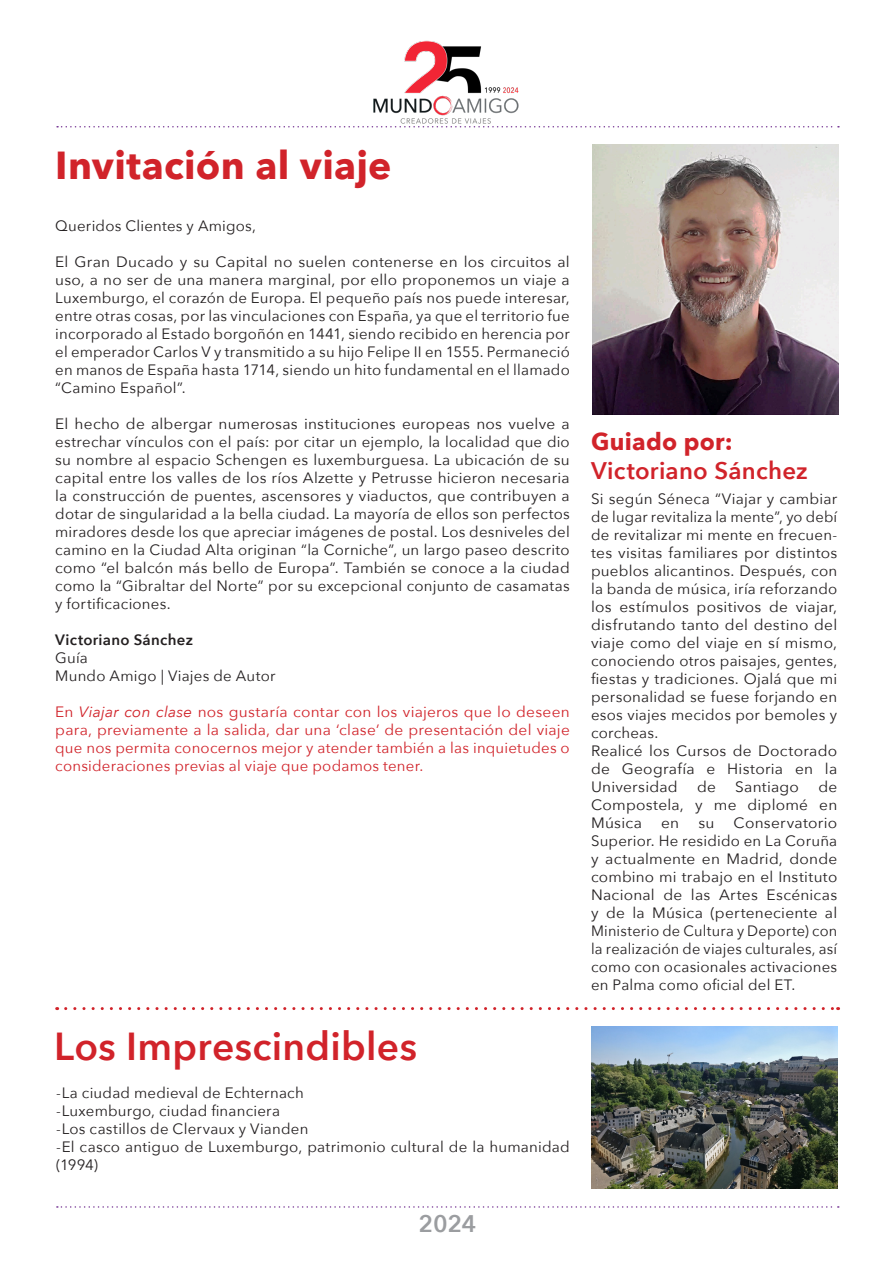
<style>
.page{position:relative;width:893px;height:1263px;background:#fff}
.page>*{position:absolute;margin:0;border:0;box-sizing:border-box;transform-origin:0 0}
.H3_Subtitulo_Light{font:600 39px "Avenir Next";letter-spacing:.01em;color:#d1232a}
.t1{font:700 39px "Avenir Next";letter-spacing:.01em;color:#d1232a}
.t2{font:600 24px "Avenir Next";letter-spacing:.01em;color:#d1232a}
.H4_Subtitulo_Cuerpo{font:700 24px "Avenir Next";letter-spacing:.01em;color:#d1232a}
.t3{font:600 24px "Avenir Next";color:#9b9da0}
.Contenido_1C{font:15px/18px "Avenir Next";letter-spacing:.015em;color:#231f20;text-align:justify}
.t4{font:15px/18px "Avenir Next";letter-spacing:.015em;color:#d1232a;text-align:justify}
.t5{font:600 15px "Avenir Next";letter-spacing:.02em;color:#231f20}
.s1{font-style:italic}
</style>
<div class="page">
<svg style="left:57px;top:126px;width:782px;height:2px"></svg>
<svg style="left:57px;top:1206px;width:782px;height:2px"></svg>
<img style="left:373px;top:40px;width:146px;height:84px">
<svg style="left:66px;top:1007px;width:773px;height:3px"></svg>
<img style="left:591px;top:1026px;width:247px;height:162px">
<img style="left:592px;top:144px;width:247px;height:271px">
<h1 class="t1" style="left:55px;top:131px;width:338px">Invitación al viaje</h1>
<p class="Contenido_1C" style="left:55px;top:216px;width:202px">Queridos Clientes y Amigos,</p>
<p class="Contenido_1C" style="left:55px;top:252px;width:516px">El Gran Ducado y su Capital no suelen contenerse en los circuitos al uso, a no ser de una manera marginal, por ello proponemos un viaje a Luxemburgo, el corazón de Europa. El pequeño país nos puede interesar, entre otras cosas, por las vinculaciones con España, ya que el territorio fue incorporado al Estado borgoñón en 1441, siendo recibido en herencia por el emperador Carlos V y transmitido a su hijo Felipe II en 1555. Permaneció en manos de España hasta 1714, siendo un hito fundamental en el llamado “Camino Español”.</p>
<p class="Contenido_1C" style="left:55px;top:414px;width:516px">El hecho de albergar numerosas instituciones europeas nos vuelve a estrechar vínculos con el país: por citar un ejemplo, la localidad que dio su nombre al espacio Schengen es luxemburguesa. La ubicación de su capital entre los valles de los ríos Alzette y Petrusse hicieron necesaria la construcción de puentes, ascensores y viaductos, que contribuyen a dotar de singularidad a la bella ciudad. La mayoría de ellos son perfectos miradores desde los que apreciar imágenes de postal. Los desniveles del camino en la Ciudad Alta originan “la Corniche”, un largo paseo descrito como “el balcón más bello de Europa”. También se conoce a la ciudad como la “Gibraltar del Norte” por su excepcional conjunto de casamatas y fortificaciones.</p>
<p class="t5" style="left:55px;top:627px;width:139px">Victoriano Sánchez</p>
<p class="Contenido_1C" style="left:55px;top:648px;width:34px">Guía</p>
<p class="Contenido_1C" style="left:55px;top:666px;width:222px">Mundo Amigo | Viajes de Autor</p>
<p class="t4" style="left:55px;top:702px;width:516px">En <span class="s1">Viajar con clase</span> nos gustaría contar con los viajeros que lo deseen para, previamente a la salida, dar una ‘clase’ de presentación del viaje que nos permita conocernos mejor y atender también a las inquietudes o consideraciones previas al viaje que podamos tener.</p>
<p class="H3_Subtitulo_Light" style="left:54px;top:1013px;width:364px">Los Imprescindibles</p>
<p class="Contenido_1C" style="left:56px;top:1083px;width:249px">-La ciudad medieval de Echternach</p>
<p class="Contenido_1C" style="left:56px;top:1101px;width:225px">-Luxemburgo, ciudad financiera</p>
<p class="Contenido_1C" style="left:56px;top:1119px;width:254px">-Los castillos de Clervaux y Vianden</p>
<p class="Contenido_1C" style="left:56px;top:1137px;width:515px">-El casco antiguo de Luxemburgo, patrimonio cultural de la humanidad (1994)</p>
<h2 class="t3" style="left:418px;top:1203px;width:60px">2024</h2>
<p class="H4_Subtitulo_Cuerpo" style="left:591px;top:421px;width:143px">Guiado por:</p>
<p class="t2" style="left:591px;top:450px;width:218px">Victoriano Sánchez</p>
<p class="Contenido_1C" style="left:591px;top:489px;width:248px">Si según Séneca “Viajar y cambiar de lugar revitaliza la mente”, yo debí de revitalizar mi mente en frecuen&shy;tes visitas familiares por distintos pueblos alicantinos. Después, con la banda de música, iría reforzando los estímulos positivos de viajar, disfrutando tanto del destino del viaje como del viaje en sí mismo, conociendo otros paisajes, gentes, fiestas y tradiciones. Ojalá que mi personalidad se fuese forjando en esos viajes mecidos por bemoles y corcheas.</p>
<p class="Contenido_1C" style="left:591px;top:741px;width:248px">Realicé los Cursos de Doctorado de Geografía e Historia en la Universidad</p>
<p class="Contenido_1C" style="left:591px;top:777px;width:248px;text-indent:227px">de Compostela, y me diplomé en Música</p>
<p class="Contenido_1C" style="left:697px;top:777px;width:20px">de</p>
<p class="Contenido_1C" style="left:735px;top:777px;width:65px">Santiago</p>
<p class="Contenido_1C" style="left:591px;top:813px;width:248px;text-indent:143px">Conservatorio Superior. He residido en La Coruña y actualmente en Madrid, donde combino mi trabajo en el Instituto Nacional de las Artes Escénicas y de la Música (perteneciente al Ministerio de Cultura y Deporte) con la realización de viajes culturales, así como con ocasionales activaciones en Palma como oficial del ET.</p>
<p class="Contenido_1C" style="left:661px;top:813px;width:20px">en</p>
<p class="Contenido_1C" style="left:698px;top:813px;width:18px">su</p>
</div>
